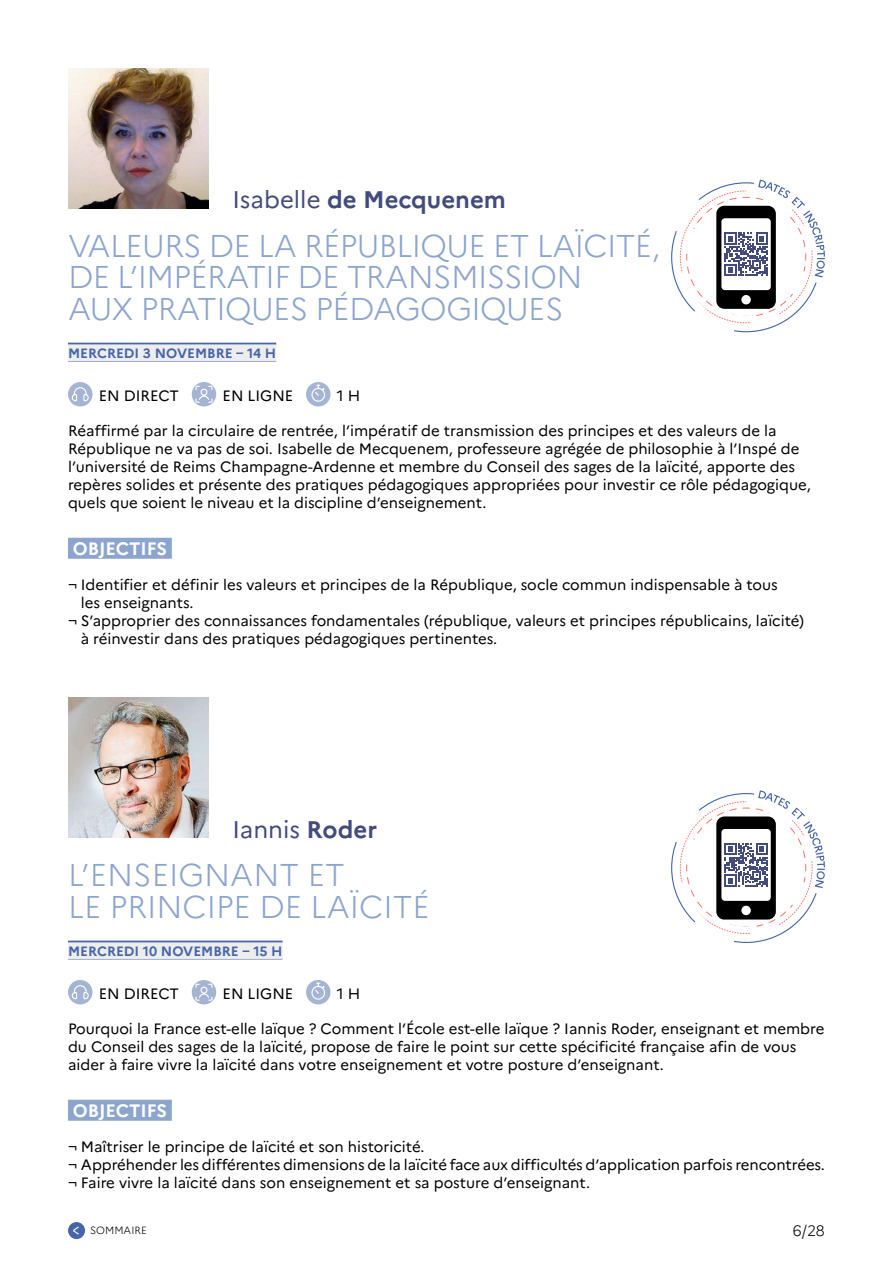
<style>
.page{position:relative;width:893px;height:1263px;background:#fff}
.page>*{position:absolute;margin:0;border:0;box-sizing:border-box;transform-origin:0 0}
.t1{font:300 31.5px/31.5px "Marianne";letter-spacing:-.02em;color:#8ba5cf}
.t2{font:300 31.5px/31.5px "Marianne";color:#8ba5cf}
.t3{font:700 24px "Marianne";color:#434b7d}
.t4{font:24px "Marianne";color:#434b7d}
.t5{font:700 18px "Marianne";color:#fff}
.t6{font:15px/18px "Marianne";color:#000}
.t7{font:300 15px "Marianne";color:#000}
.t8{font:700 13.5px "Marianne";color:#4666a9}
.t9{font:300 10.5px "Marianne";color:#000}
.s1{font-weight:400}
.s2{font-weight:700}
</style>
<div class="page">
<div style="left:68px;top:1222px;width:17px;height:17px;background:#4666a9;border-radius:50%"></div>
<svg style="left:73px;top:1226px;width:6px;height:9px"></svg>
<hr style="left:68px;top:343px;width:208px;height:2px;background:#4666a9">
<hr style="left:68px;top:361px;width:208px;height:1px;background:#4666a9">
<div style="left:68px;top:344px;width:208px;height:17px;background:#ededed"></div>
<div style="left:68px;top:538px;width:104px;height:21px;background:#8ba5cf"></div>
<hr style="left:68px;top:940px;width:215px;height:3px;background:#4666a9">
<div style="left:68px;top:942px;width:215px;height:17px;background:#ededed"></div>
<div style="left:68px;top:1100px;width:104px;height:21px;background:#8ba5cf"></div>
<img style="left:68px;top:68px;width:140px;height:140px">
<svg style="left:671px;top:180px;width:154px;height:153px"></svg>
<div style="left:68px;top:382px;width:24px;height:24px;background:#a5b4d3;border-radius:50%"></div>
<svg style="left:71px;top:387px;width:18px;height:15px"></svg>
<div style="left:192px;top:382px;width:24px;height:24px;background:#a5b4d3;border-radius:50%"></div>
<svg style="left:195px;top:385px;width:18px;height:18px"></svg>
<div style="left:306px;top:382px;width:24px;height:24px;background:#a5b4d3;border-radius:50%"></div>
<svg style="left:311px;top:384px;width:15px;height:18px"></svg>
<img style="left:68px;top:697px;width:140px;height:141px">
<svg style="left:671px;top:790px;width:154px;height:153px"></svg>
<div style="left:68px;top:980px;width:24px;height:24px;background:#a5b4d3;border-radius:50%"></div>
<svg style="left:71px;top:985px;width:18px;height:15px"></svg>
<div style="left:192px;top:980px;width:24px;height:24px;background:#a5b4d3;border-radius:50%"></div>
<svg style="left:195px;top:983px;width:18px;height:18px"></svg>
<div style="left:306px;top:980px;width:24px;height:24px;background:#a5b4d3;border-radius:50%"></div>
<svg style="left:311px;top:982px;width:15px;height:18px"></svg>
<h2 class="t3" style="left:232px;top:185px;width:275px"><span class="s1">Isabelle</span> de Mecquenem</h2>
<h1 class="t1" style="left:68px;top:230px;width:594px">VALEURS DE LA RÉPUBLIQUE ET LAÏCITÉ,<br>DE L’IMPÉRATIF DE TRANSMISSION<br>AUX PRATIQUES PÉDAGOGIQUES</h1>
<p class="t8" style="left:68px;top:345px;width:210px">MERCREDI 3 NOVEMBRE – 14 H</p>
<p class="t6" style="left:99px;top:387px;width:82px">EN DIRECT</p>
<p class="t6" style="left:223px;top:387px;width:72px">EN LIGNE</p>
<p class="t6" style="left:337px;top:387px;width:25px">1 H</p>
<p class="t6" style="left:68px;top:422px;width:744px">Réaffirmé par la circulaire de rentrée, l’impératif de transmission des principes et des valeurs de la République ne va pas de soi. Isabelle de Mecquenem, professeure agrégée de philosophie à l’Inspé de l’université de Reims Champagne-Ardenne et membre du Conseil des sages de la laïcité, apporte des repères solides et présente des pratiques pédagogiques appropriées pour investir ce rôle pédagogique, quels que soient le niveau et la discipline d’enseignement.</p>
<p class="t5" style="left:73px;top:537px;width:96px">OBJECTIFS</p>
<p class="t6" style="left:68px;top:575px;width:711px">¬ Identifier et définir les valeurs et principes de la République, socle commun indispensable à tous</p>
<p class="t6" style="left:81px;top:593px;width:114px">les enseignants.</p>
<p class="t6" style="left:68px;top:611px;width:737px">¬ S’approprier des connaissances fondamentales (république, valeurs et principes républicains, laïcité)</p>
<p class="t6" style="left:81px;top:629px;width:418px">à réinvestir dans des pratiques pédagogiques pertinentes.</p>
<h2 class="t4" style="left:232px;top:815px;width:146px">Iannis <span class="s2">Roder</span></h2>
<h1 class="t2" style="left:68px;top:859px;width:363px">L’ENSEIGNANT ET<br>LE PRINCIPE DE LAÏCITÉ</h1>
<p class="t8" style="left:68px;top:942px;width:216px">MERCREDI 10 NOVEMBRE – 15 H</p>
<p class="t6" style="left:99px;top:985px;width:82px">EN DIRECT</p>
<p class="t6" style="left:223px;top:985px;width:72px">EN LIGNE</p>
<p class="t6" style="left:337px;top:985px;width:25px">1 H</p>
<p class="t6" style="left:68px;top:1020px;width:758px">Pourquoi la France est-elle laïque ? Comment l’École est-elle laïque ? Iannis Roder, enseignant et membre du Conseil des sages de la laïcité, propose de faire le point sur cette spécificité française afin de vous aider à faire vivre la laïcité dans votre enseignement et votre posture d’enseignant.</p>
<p class="t5" style="left:73px;top:1099px;width:96px">OBJECTIFS</p>
<p class="t6" style="left:68px;top:1137px;width:758px">¬ Maîtriser le principe de laïcité et son historicité.<br>¬ Appréhender les différentes dimensions de la laïcité face aux difficultés d’application parfois rencontrées. ¬ Faire vivre la laïcité dans son enseignement et sa posture d’enseignant.</p>
<p class="t9" style="left:90px;top:1224px;width:58px">SOMMAIRE</p>
<p class="t7" style="left:793px;top:1221px;width:34px">6/28</p>
</div>
